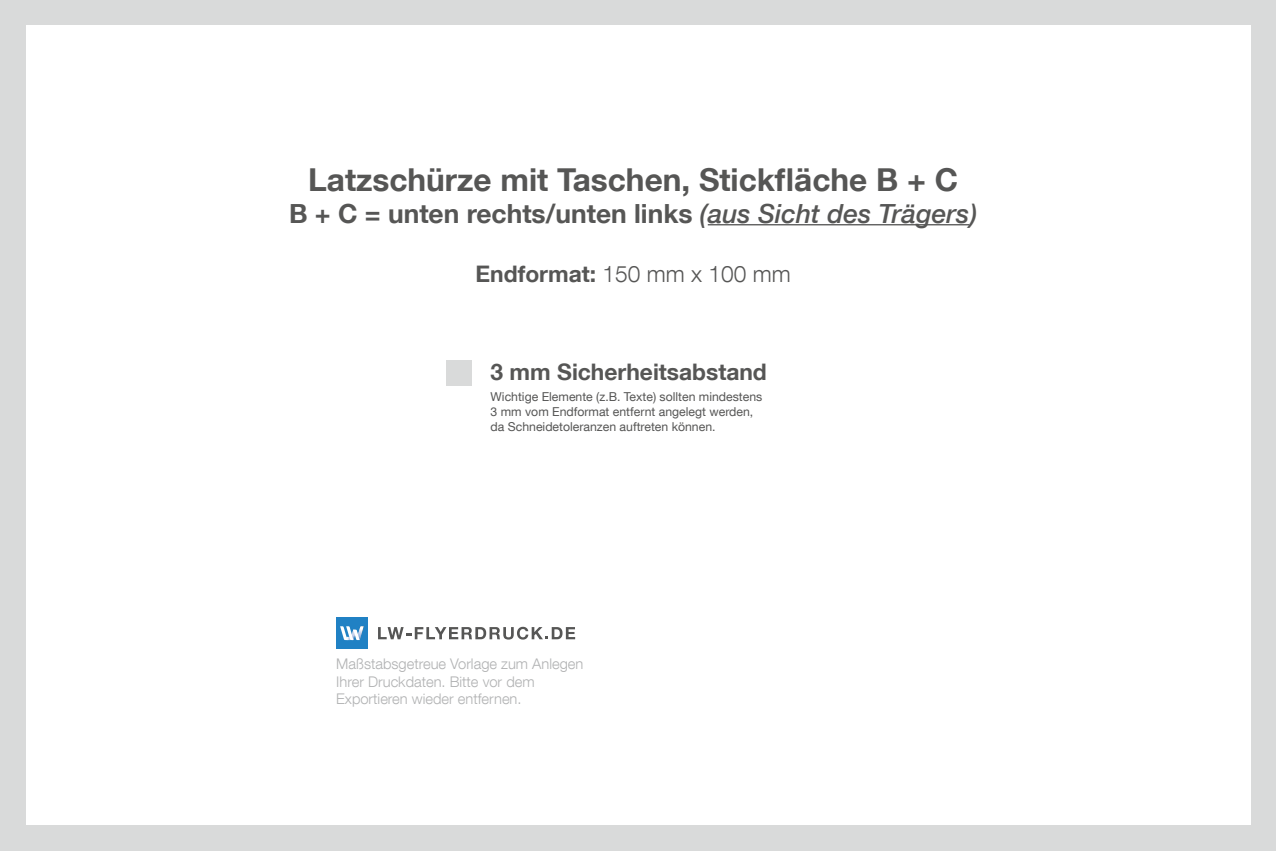
<style>
.page{position:relative;width:1276px;height:851px;background:#fff}
.page>*{position:absolute;margin:0;border:0;box-sizing:border-box;transform-origin:0 0}
.t1{font:700 31.5px "Helvetica Neue LT Com";color:#565655}
.t2{font:700 26.4px "Helvetica Neue LT Com";color:#565655}
.t3{font:300 22.8px "Helvetica Neue LT Com";color:#565655}
.t4{font:700 22.8px "Helvetica Neue LT Com";color:#565655}
.t5{font:300 14.7px/17.7px "Helvetica Neue LT Com";color:#b1b2b3}
.t6{font:12.3px "Helvetica Neue LT Com";color:#565655}
.s1{font-weight:500;font-style:italic}
.s2{font-weight:700}
</style>
<div class="page">
<div style="left:0;top:0;width:1276px;height:850px;background:linear-gradient(to right,#d9dada,#d9dada)"></div>
<div style="left:26px;top:26px;width:1224px;height:799px;background:#fff"></div>
<hr style="left:708px;top:224px;width:261px;height:1px;background:#565655">
<div style="left:446px;top:360px;width:26px;height:26px;background:#d9dada"></div>
<svg style="left:378px;top:626px;width:197px;height:13px"></svg>
<div style="left:336px;top:617px;width:31px;height:31px;background:#2081c4"></div>
<svg style="left:340px;top:626px;width:24px;height:14px"></svg>
<p class="t1" style="left:308px;top:160px;width:651px">Latzschürze mit Taschen, Stickfläche B + C</p>
<p class="t2" style="left:289px;top:197px;width:689px">B + C = unten rechts/unten links <span class="s1">(aus Sicht des Trägers)</span></p>
<p class="t3" style="left:475px;top:259px;width:317px"><span class="s2">Endformat:</span> 150 mm x 100 mm</p>
<p class="t4" style="left:490px;top:357px;width:278px">3 mm Sicherheitsabstand</p>
<p class="t6" style="left:490px;top:389px;width:273px">Wichtige Elemente (z.B. Texte) sollten mindestens</p>
<p class="t6" style="left:490px;top:404px;width:264px">3 mm vom Endformat entfernt angelegt werden,</p>
<p class="t6" style="left:490px;top:418px;width:226px">da Schneidetoleranzen auftreten können.</p>
<p class="t5" style="left:336px;top:654px;width:249px">Maßstabsgetreue Vorlage zum Anlegen<br>Ihrer Druckdaten. Bitte vor dem</p>
<p class="t5" style="left:336px;top:690px;width:187px">Exportieren wieder entfernen.</p>
</div>
